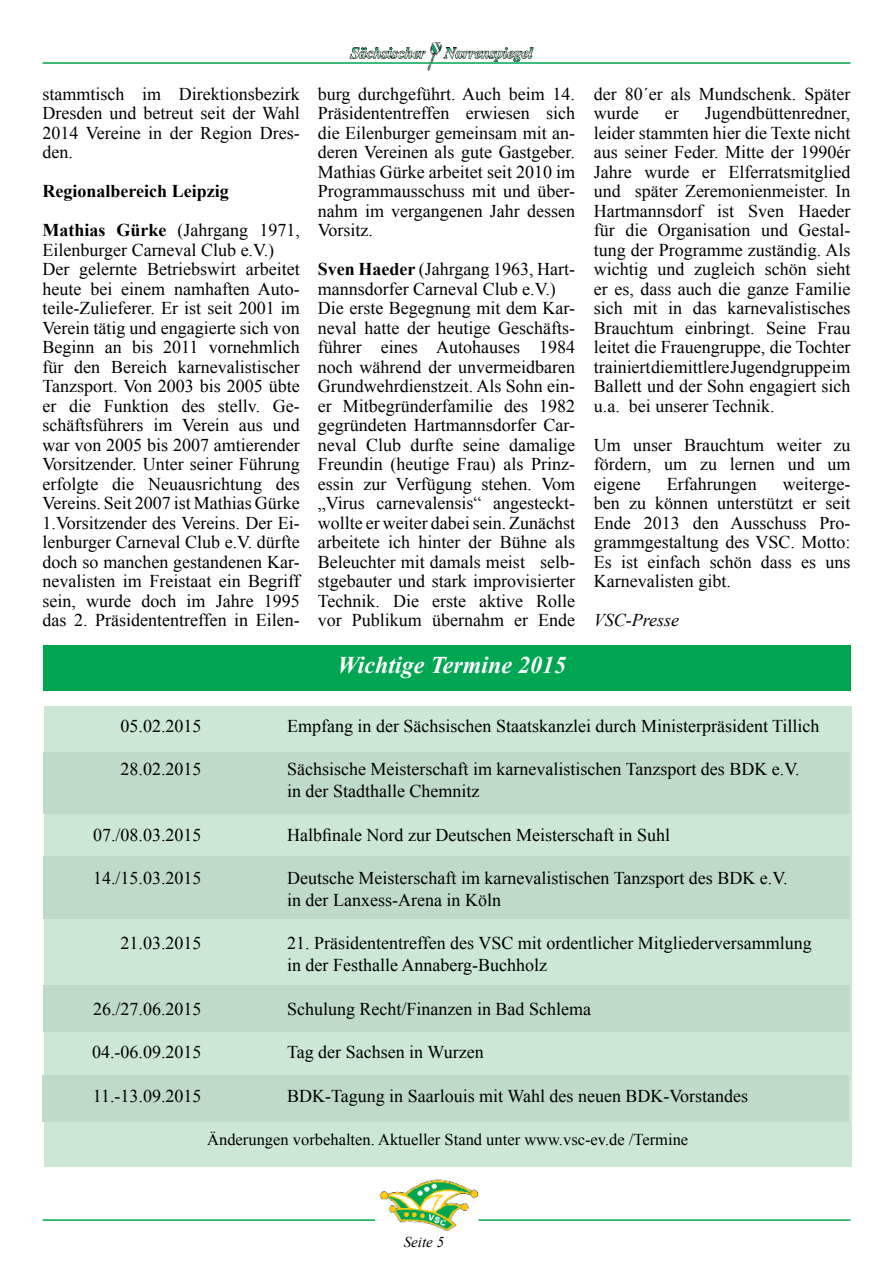
<style>
.page{position:relative;width:893px;height:1263px;background:#fff}
.page>*{position:absolute;margin:0;border:0;box-sizing:border-box;transform-origin:0 0}
.t1{font:italic 700 24px "Times New Roman";color:#fff}
.t2{font:18px/19.5px "Times New Roman";color:#000}
.t3{font:700 18px/39px "Times New Roman";color:#000}
.t4{font:italic 18px "Times New Roman";color:#000}
.t5{font:16.5px "Times New Roman";color:#000}
.t6{font:italic 15px "Times New Roman";color:#000}
.s1{font-weight:400}
.s2{font-weight:700}
</style>
<div class="page">
<hr style="left:43px;top:62px;width:807px;height:2px;background:#00a651">
<img style="left:350px;top:43px;width:185px;height:28px">
<hr style="left:43px;top:1219px;width:332px;height:2px;background:#00a651">
<img style="left:379px;top:1179px;width:99px;height:52px">
<hr style="left:478px;top:1219px;width:372px;height:2px;background:#00a651">
<div style="left:43px;top:646px;width:807px;height:45px;background:#00a651"></div>
<div style="left:44px;top:706px;width:808px;height:460px;background:#cce7d3"></div>
<div style="left:44px;top:752px;width:806px;height:61px;background:#c0dac8"></div>
<div style="left:44px;top:857px;width:806px;height:62px;background:#c0dac8"></div>
<div style="left:43px;top:985px;width:806px;height:47px;background:#c0dac8"></div>
<div style="left:43px;top:1074px;width:806px;height:47px;background:#c0dac8"></div>
<p class="t2" style="left:43px;top:84px;width:259px;text-align:justify">stammtisch im Direktionsbezirk Dresden und betreut seit der Wahl 2014 Vereine in der Region Dres&shy;den.</p>
<p class="t3" style="left:43px;top:171px;width:259px">Regionalbereich Leipzig<br>Mathias Gürke <span class="s1">(Jahrgang 1971,</span></p>
<p class="t2" style="left:43px;top:239px;width:259px">Eilenburger Carneval Club e.V.)<br>Der gelernte Betriebswirt arbeitet heute bei einem namhaften Auto&shy;teile-Zulieferer. Er ist seit 2001 im Verein tätig und engagierte sich von Beginn an bis 2011 vornehmlich für den Bereich karnevalistischer Tanzsport. Von 2003 bis 2005 übte er die Funktion des stellv. Ge&shy;schäftsführers im Verein aus und war von 2005 bis 2007 amtierender Vorsitzender. Unter seiner Führung erfolgte die Neuausrichtung des Vereins. Seit 2007 ist Mathias Gürke 1.Vorsitzender des Vereins. Der Ei&shy;lenburger Carneval Club e.V. dürfte doch so manchen gestandenen Kar&shy;nevalisten im Freistaat ein Begriff sein, wurde doch im Jahre 1995 das 2. Präsidententreffen in Eilen-</p>
<p class="t2" style="left:318px;top:84px;width:259px;text-align:justify">burg durchgeführt. Auch beim 14.<br>Präsidententreffen erwiesen sich die Eilenburger gemeinsam mit an&shy;deren Vereinen als gute Gastgeber.<br>Mathias Gürke arbeitet seit 2010 im Programmausschuss mit und über&shy;nahm im vergangenen Jahr dessen Vorsitz.</p>
<p class="t2" style="left:318px;top:259px;width:259px"><span class="s2">Sven Haeder</span> (Jahrgang 1963, Hart&shy;mannsdorfer Carneval Club e.V.)<br>Die erste Begegnung mit dem Kar&shy;neval hatte der heutige Geschäfts&shy;führer eines Autohauses 1984 noch während der unvermeidbaren Grundwehrdienstzeit. Als Sohn ein&shy;er Mitbegründerfamilie des 1982 gegründeten Hartmannsdorfer Car&shy;neval Club durfte seine damalige Freundin (heutige Frau) als Prinz&shy;essin zur Verfügung stehen. Vom „Virus carnevalensis“ angesteckt&shy;wollte er weiter dabei sein. Zunächst arbeitete ich hinter der Bühne als Beleuchter mit damals meist selb&shy;stgebauter und stark improvisierter Technik. Die erste aktive Rolle vor Publikum übernahm er Ende</p>
<h1 class="t1" style="left:337px;top:648px;width:230px">Wichtige Termine 2015</h1>
<p class="t2" style="left:594px;top:83px;width:258px">der 80´er als Mundschenk. Später wurde</p>
<p class="t2" style="left:594px;top:103px;width:258px;text-align:justify;text-indent:111px">Jugendbüttenredner, leider stammten hier die Texte nicht aus seiner Feder. Mitte der 1990ér Jahre wurde er Elferratsmitglied und später Zeremonienmeister. In Hartmannsdorf ist Sven Haeder für die Organisation und Gestal&shy;tung der Programme zuständig. Als wichtig und zugleich schön sieht er es, dass auch die ganze Familie sich mit in das karnevalistisches Brauchtum einbringt. Seine Frau leitet die Frauengruppe, die Tochter trainiert die mittlere Jugendgruppe im Ballett und der Sohn engagiert sich u.a. bei unserer Technik.</p>
<p class="t2" style="left:594px;top:434px;width:258px;text-align:justify">Um unser Brauchtum weiter zu fördern, um zu lernen und um eigene</p>
<p class="t2" style="left:665px;top:103px;width:15px">er</p>
<p class="t2" style="left:594px;top:473px;width:258px;text-align:justify;text-indent:189px">weiterge&shy;ben zu können unterstützt er seit Ende 2013 den Ausschuss Pro&shy;grammgestaltung des VSC. Motto:<br>Es ist einfach schön dass es uns Karnevalisten gibt.</p>
<p class="t4" style="left:594px;top:608px;width:87px">VSC-Presse</p>
<p class="t2" style="left:667px;top:473px;width:91px">Erfahrungen</p>
<p class="t2" style="left:121px;top:715px;width:82px">05.02.2015</p>
<p class="t2" style="left:287px;top:715px;width:534px">Empfang in der Sächsischen Staatskanzlei durch Ministerpräsident Tillich</p>
<p class="t2" style="left:121px;top:759px;width:82px">28.02.2015</p>
<p class="t2" style="left:287px;top:758px;width:514px;line-height:21.8px">Sächsische Meisterschaft im karnevalistischen Tanzsport des BDK e.V. in der Stadthalle Chemnitz</p>
<p class="t2" style="left:93px;top:824px;width:110px">07./08.03.2015</p>
<p class="t2" style="left:287px;top:824px;width:384px">Halbfinale Nord zur Deutschen Meisterschaft in Suhl</p>
<p class="t2" style="left:93px;top:868px;width:110px">14./15.03.2015</p>
<p class="t2" style="left:287px;top:867px;width:502px;line-height:21.8px">Deutsche Meisterschaft im karnevalistischen Tanzsport des BDK e.V. in der Lanxess-Arena in Köln</p>
<p class="t2" style="left:121px;top:933px;width:82px">21.03.2015</p>
<p class="t2" style="left:287px;top:932px;width:526px;line-height:21.8px">21. Präsidententreffen des VSC mit ordentlicher Mitgliederversammlung in der Festhalle Annaberg-Buchholz</p>
<p class="t2" style="left:93px;top:998px;width:110px">26./27.06.2015</p>
<p class="t2" style="left:287px;top:998px;width:305px">Schulung Recht/Finanzen in Bad Schlema</p>
<p class="t2" style="left:92px;top:1042px;width:111px">04.-06.09.2015</p>
<p class="t2" style="left:287px;top:1042px;width:198px">Tag der Sachsen in Wurzen</p>
<p class="t2" style="left:93px;top:1085px;width:110px">11.-13.09.2015</p>
<p class="t2" style="left:287px;top:1085px;width:463px">BDK-Tagung in Saarlouis mit Wahl des neuen BDK-Vorstandes</p>
<p class="t5" style="left:207px;top:1128px;width:483px">Änderungen vorbehalten. Aktueller Stand unter www.vsc-ev.de /Termine</p>
<p class="t6" style="left:404px;top:1232px;width:42px">Seite 5</p>
</div>
